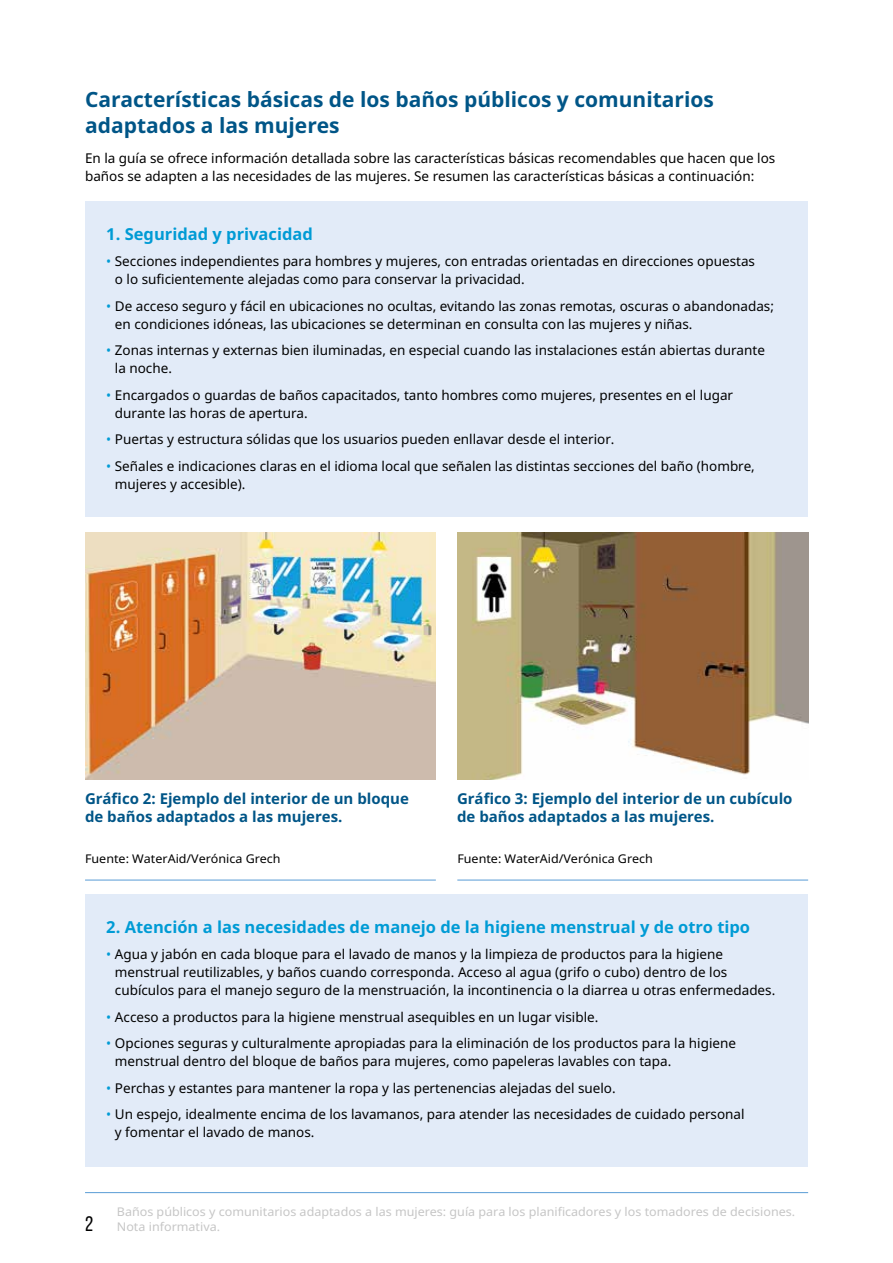
<style>
.page{position:relative;width:893px;height:1263px;background:#fff}
.page>*{position:absolute;margin:0;border:0;box-sizing:border-box;transform-origin:0 0}
.t1{font:700 21px/25.2px "Noto Sans";color:#005587}
.t2{font:21px "Bebas Neue";color:#000}
.t3{font:700 16.5px "Noto Sans";color:#009bd5}
.t4{font:700 15px/18px "Noto Sans";color:#005587}
.t5{font:13.5px/18px "Noto Sans";color:#000}
.t6{font:12px/15px "Noto Sans";color:#c6c6c6;scale:1.04 1}
.t7{font:12px "Noto Sans";color:#000;scale:1.04 1}
.s1{color:#009bd5}
</style>
<div class="page">
<div style="left:85px;top:201px;width:723px;height:315px;background:#e2ebf8"></div>
<div style="left:85px;top:894px;width:723px;height:272px;background:#e2ebf8"></div>
<img style="left:85px;top:533px;width:351px;height:247px">
<img style="left:457px;top:533px;width:351px;height:247px">
<hr style="left:85px;top:1192px;width:723px;height:1px;background:#599cd5">
<hr style="left:85px;top:880px;width:351px;height:1px;background:#599cd5">
<hr style="left:457px;top:880px;width:351px;height:1px;background:#599cd5">
<h1 class="t1" style="left:85px;top:87px;width:630px">Características básicas de los baños públicos y comunitarios adaptados a las mujeres</h1>
<p class="t5" style="left:85px;top:149px;width:692px">En la guía se ofrece información detallada sobre las características básicas recomendables que hacen que los baños se adapten a las necesidades de las mujeres. Se resumen las características básicas a continuación:</p>
<p class="t3" style="left:106px;top:222px;width:208px">1. Seguridad y privacidad</p>
<p class="t5" style="left:115px;top:252px;width:642px;text-indent:-9px"><span class="s1">•</span> Secciones independientes para hombres y mujeres, con entradas orientadas en direcciones opuestas o lo suficientemente alejadas como para conservar la privacidad.</p>
<p class="t5" style="left:115px;top:296px;width:661px;text-indent:-9px"><span class="s1">•</span> De acceso seguro y fácil en ubicaciones no ocultas, evitando las zonas remotas, oscuras o abandonadas; en condiciones idóneas, las ubicaciones se determinan en consulta con las mujeres y niñas.</p>
<p class="t5" style="left:115px;top:341px;width:652px;text-indent:-9px"><span class="s1">•</span> Zonas internas y externas bien iluminadas, en especial cuando las instalaciones están abiertas durante la noche.</p>
<p class="t5" style="left:115px;top:385px;width:620px;text-indent:-9px"><span class="s1">•</span> Encargados o guardas de baños capacitados, tanto hombres como mujeres, presentes en el lugar durante las horas de apertura.</p>
<p class="t5" style="left:106px;top:430px;width:510px"><span class="s1">•</span> Puertas y estructura sólidas que los usuarios pueden enllavar desde el interior.</p>
<p class="t5" style="left:115px;top:456px;width:641px;text-indent:-9px"><span class="s1">•</span> Señales e indicaciones claras en el idioma local que señalen las distintas secciones del baño (hombre, mujeres y accesible).</p>
<p class="t4" style="left:85px;top:789px;width:325px">Gráfico 2: Ejemplo del interior de un bloque de baños adaptados a las mujeres.</p>
<p class="t4" style="left:457px;top:789px;width:337px">Gráfico 3: Ejemplo del interior de un cubículo de baños adaptados a las mujeres.</p>
<p class="t7" style="left:85px;top:851px;width:190px">Fuente: WaterAid/Verónica Grech</p>
<p class="t7" style="left:457px;top:851px;width:190px">Fuente: WaterAid/Verónica Grech</p>
<p class="t3" style="left:106px;top:915px;width:645px">2. Atención a las necesidades de manejo de la higiene menstrual y de otro tipo</p>
<p class="t5" style="left:115px;top:945px;width:662px;text-indent:-9px"><span class="s1">•</span> Agua y jabón en cada bloque para el lavado de manos y la limpieza de productos para la higiene menstrual reutilizables, y baños cuando corresponda. Acceso al agua (grifo o cubo) dentro de los cubículos para el manejo seguro de la menstruación, la incontinencia o la diarrea u otras enfermedades.</p>
<p class="t5" style="left:106px;top:1007px;width:494px"><span class="s1">•</span> Acceso a productos para la higiene menstrual asequibles en un lugar visible.</p>
<p class="t5" style="left:115px;top:1034px;width:623px;text-indent:-9px"><span class="s1">•</span> Opciones seguras y culturalmente apropiadas para la eliminación de los productos para la higiene menstrual dentro del bloque de baños para mujeres, como papeleras lavables con tapa.</p>
<p class="t5" style="left:106px;top:1078px;width:511px"><span class="s1">•</span> Perchas y estantes para mantener la ropa y las pertenencias alejadas del suelo.</p>
<p class="t5" style="left:115px;top:1105px;width:631px;text-indent:-9px"><span class="s1">•</span> Un espejo, idealmente encima de los lavamanos, para atender las necesidades de cuidado personal y fomentar el lavado de manos.</p>
<h1 class="t2" style="left:85px;top:1212px;width:10px">2</h1>
<p class="t6" style="left:117px;top:1204px;width:654px">Baños públicos y comunitarios adaptados a las mujeres: guía para los planificadores y los tomadores de decisiones.<br>Nota informativa.</p>
</div>
